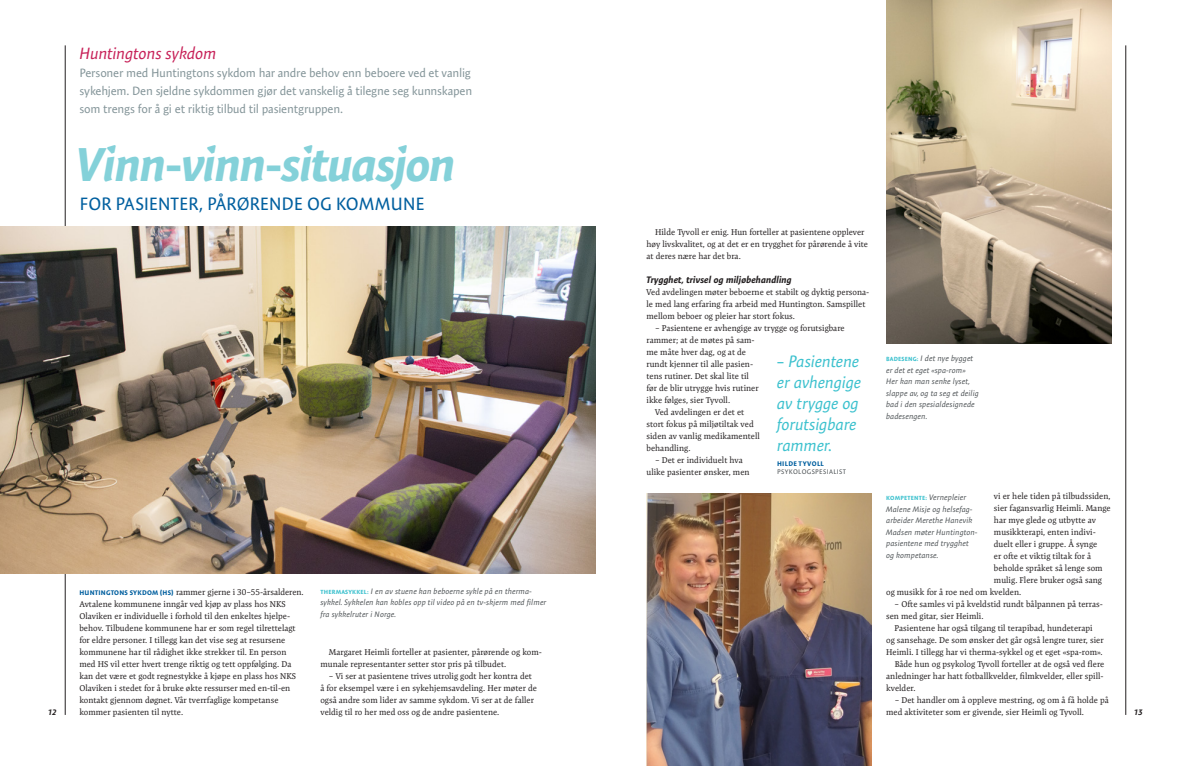
<style>
.page{position:relative;width:1191px;height:766px;background:#fff}
.page>*{position:absolute;margin:0;border:0;box-sizing:border-box;transform-origin:0 0}
.t1{font:italic 700 48px "Expo Sans Pro";letter-spacing:-.03em;color:#84d1d9}
.t2{font:18px "Expo Sans Pro";letter-spacing:-.015em;color:#005f9f}
.t3{font:italic 16.5px/21px "Expo Sans Pro";letter-spacing:-.02em;color:#3cc1ce}
.t4{font:italic 16.5px "Expo Sans Pro";letter-spacing:-.025em;color:#c72158}
.t5{font:12px/18px "Expo Sans Pro";letter-spacing:-.02em;color:#849599}
.t6{font:italic 700 9.5px "Expo Sans Pro";color:#231f20}
.t7{font:8.5px/12px "Expo Serif Pro";color:#231f20}
.t8{font:italic 8px/11.5px "Expo Sans Pro";color:#515659}
.t9{font:italic 700 8px "Expo Sans Pro";color:#231f20}
.t10{font:6.8px "Expo Sans Pro";letter-spacing:.055em;color:#515659}
.t11{font:700 6.8px "Expo Sans Pro";letter-spacing:.045em;color:#005f9f}
.t12{font:700 6px "Expo Sans Pro";letter-spacing:.035em;color:#3cc1ce}
.s1{font-weight:700;font-style:normal;font-size:6px;color:#3cc1ce}
.s2{font-weight:400;font-style:italic;font-size:8px;color:#515659}
.s3{font-family:"Expo Sans Pro";font-weight:700;font-size:6.8px;color:#005f9f}
</style>
<div class="page">
<hr style="left:65px;top:45px;width:1px;height:669px;background:#231f20">
<hr style="left:1125px;top:45px;width:1px;height:669px;background:#231f20">
<img style="left:646px;top:493px;width:226px;height:272px">
<img style="left:0;top:227px;width:595px;height:346px">
<img style="left:886px;top:0;width:225px;height:343px">
<h3 class="t4" style="left:79px;top:43px;width:139px">Huntingtons sykdom</h3>
<h3 class="t5" style="left:79px;top:63px;width:394px">Personer med Huntingtons sykdom har andre behov enn beboere ved et vanlig sykehjem. Den sjeldne sykdommen gjør det vanskelig å tilegne seg kunnskapen som trengs for å gi et riktig tilbud til pasientgruppen.</h3>
<h1 class="t1" style="left:77px;top:135px;width:381px">Vinn-vinn-situasjon</h1>
<h2 class="t2" style="left:80px;top:193px;width:347px">FOR PASIENTER, PÅRØRENDE OG KOMMUNE</h2>
<p class="t7" style="left:646px;top:226px;width:223px;text-indent:8px">Hilde Tyvoll er enig. Hun forteller at pasientene opplever høy livskvalitet, og at det er en trygghet for pårørende å vite at deres nære har det bra.</p>
<p class="t6" style="left:646px;top:273px;width:147px">Trygghet, trivsel og miljøbehandling</p>
<p class="t7" style="left:646px;top:286px;width:224px">Ved avdelingen møter beboerne et stabilt og dyktig persona&shy;le med lang erfaring fra arbeid med Huntington. Samspillet mellom beboer og pleier har stort fokus.</p>
<p class="t7" style="left:655px;top:322px;width:191px">– Pasientene er avhengige av trygge og forutsigbare</p>
<p class="t7" style="left:646px;top:334px;width:110px">rammer; at de møtes på sam-</p>
<p class="t7" style="left:646px;top:346px;width:101px">me måte hver dag, og at de</p>
<p class="t7" style="left:646px;top:358px;width:108px">rundt kjenner til alle pasien-</p>
<p class="t7" style="left:646px;top:370px;width:104px">tens rutiner. Det skal lite til</p>
<p class="t7" style="left:646px;top:382px;width:114px">før de blir utrygge hvis rutiner</p>
<p class="t7" style="left:646px;top:394px;width:85px">ikke følges, sier Tyvoll.</p>
<p class="t7" style="left:655px;top:406px;width:91px">Ved avdelingen er det et</p>
<p class="t7" style="left:646px;top:418px;width:109px">stort fokus på miljøtiltak ved</p>
<p class="t7" style="left:646px;top:430px;width:115px">siden av vanlig medikamentell</p>
<p class="t7" style="left:646px;top:442px;width:46px">behandling.</p>
<p class="t7" style="left:646px;top:454px;width:105px;text-align:center">– Det er individuelt hva ulike pasienter ønsker, men</p>
<h3 class="t3" style="left:777px;top:350px;width:86px">– Pasientene er avhengige av trygge og forutsigbare rammer.</h3>
<p class="t11" style="left:777px;top:459px;width:48px">HILDE TYVOLL</p>
<p class="t10" style="left:777px;top:467px;width:71px">PSYKOLOGSPESIALIST</p>
<p class="t8" style="left:886px;top:352px;width:94px"><span class="s1">BADESENG:</span> I det nye bygget er det et eget «spa-rom»<br>Her kan man senke lyset, slappe av, og ta seg et deilig bad i den spesialdesignede badesengen.</p>
<p class="t7" style="left:994px;top:490px;width:118px">vi er hele tiden på tilbudssiden,</p>
<p class="t7" style="left:994px;top:502px;width:118px">sier fagansvarlig Heimli. Mange</p>
<p class="t7" style="left:994px;top:514px;width:104px">har mye glede og utbytte av</p>
<p class="t7" style="left:994px;top:526px;width:103px">musikkterapi, enten indivi-</p>
<p class="t7" style="left:994px;top:538px;width:105px">duelt eller i gruppe. Å synge</p>
<p class="t7" style="left:994px;top:550px;width:99px">er ofte et viktig tiltak for å</p>
<p class="t7" style="left:994px;top:562px;width:110px">beholde språket så lenge som</p>
<p class="t7" style="left:994px;top:574px;width:110px">mulig. Flere bruker også sang</p>
<p class="t7" style="left:886px;top:586px;width:137px">og musikk for å roe ned om kvelden.</p>
<p class="t7" style="left:886px;top:598px;width:218px;text-indent:8px">– Ofte samles vi på kveldstid rundt bålpannen på terras&shy;sen med gitar, sier Heimli.</p>
<p class="t7" style="left:894px;top:622px;width:199px">Pasientene har også tilgang til terapibad, hundeterapi</p>
<p class="t7" style="left:886px;top:634px;width:219px">og sansehage. De som ønsker det går også lengre turer, sier</p>
<p class="t7" style="left:886px;top:646px;width:218px">Heimli. I tillegg har vi therma-sykkel og et eget «spa-rom».</p>
<p class="t7" style="left:894px;top:658px;width:211px">Både hun og psykolog Tyvoll forteller at de også ved flere</p>
<p class="t7" style="left:886px;top:670px;width:218px">anledninger har hatt fotballkvelder, filmkvelder, eller spill-</p>
<p class="t7" style="left:886px;top:682px;width:31px">kvelder.</p>
<p class="t7" style="left:886px;top:694px;width:224px;text-indent:8px">– Det handler om å oppleve mestring, og om å få holde på med aktiviteter som er givende, sier Heimli og Tyvoll.</p>
<p class="t12" style="left:886px;top:494px;width:82px">KOMPETENTE: <span class="s2">Vernepleier</span></p>
<p class="t8" style="left:886px;top:503px;width:92px">Malene Misje og helsefag&shy;arbeider Merethe Hanevik<br>Madsen møter Huntington&shy;pasientene med trygghet og kompetanse.</p>
<p class="t8" style="left:320px;top:585px;width:227px"><span class="s1">THERMASYKKEL:</span> I en av stuene kan beboerne sykle på en therma&shy;sykkel. Sykkelen kan kobles opp til video på en tv-skjerm med filmer fra sykkelruter i Norge.</p>
<p class="t7" style="left:79px;top:586px;width:226px"><span class="s3">HUNTINGTONS SYKDOM (HS)</span> rammer gjerne i 30–55-årsalderen.<br>Avtalene kommunene inngår ved kjøp av plass hos NKS Olaviken er individuelle i forhold til den enkeltes hjelpe&shy;behov. Tilbudene kommunene har er som regel tilrettelagt for eldre personer. I tillegg kan det vise seg at resursene kommunene har til rådighet ikke strekker til. En person med HS vil etter hvert trenge riktig og tett oppfølging. Da kan det være et godt regnestykke å kjøpe en plass hos NKS Olaviken i stedet for å bruke økte ressurser med en-til-en kontakt gjennom døgnet. Vår tverrfaglige kompetanse kommer pasienten til nytte.</p>
<p class="t7" style="left:320px;top:646px;width:223px;text-indent:8px">Margaret Heimli forteller at pasienter, pårørende og kom&shy;munale representanter setter stor pris på tilbudet.</p>
<p class="t7" style="left:320px;top:670px;width:218px;text-indent:8px">– Vi ser at pasientene trives utrolig godt her kontra det å for eksempel være i en sykehjemsavdeling. Her møter de også andre som lider av samme sykdom. Vi ser at de faller veldig til ro her med oss og de andre pasientene.</p>
<p class="t9" style="left:48px;top:707px;width:10px">12</p>
<p class="t9" style="left:1134px;top:707px;width:10px">13</p>
</div>
